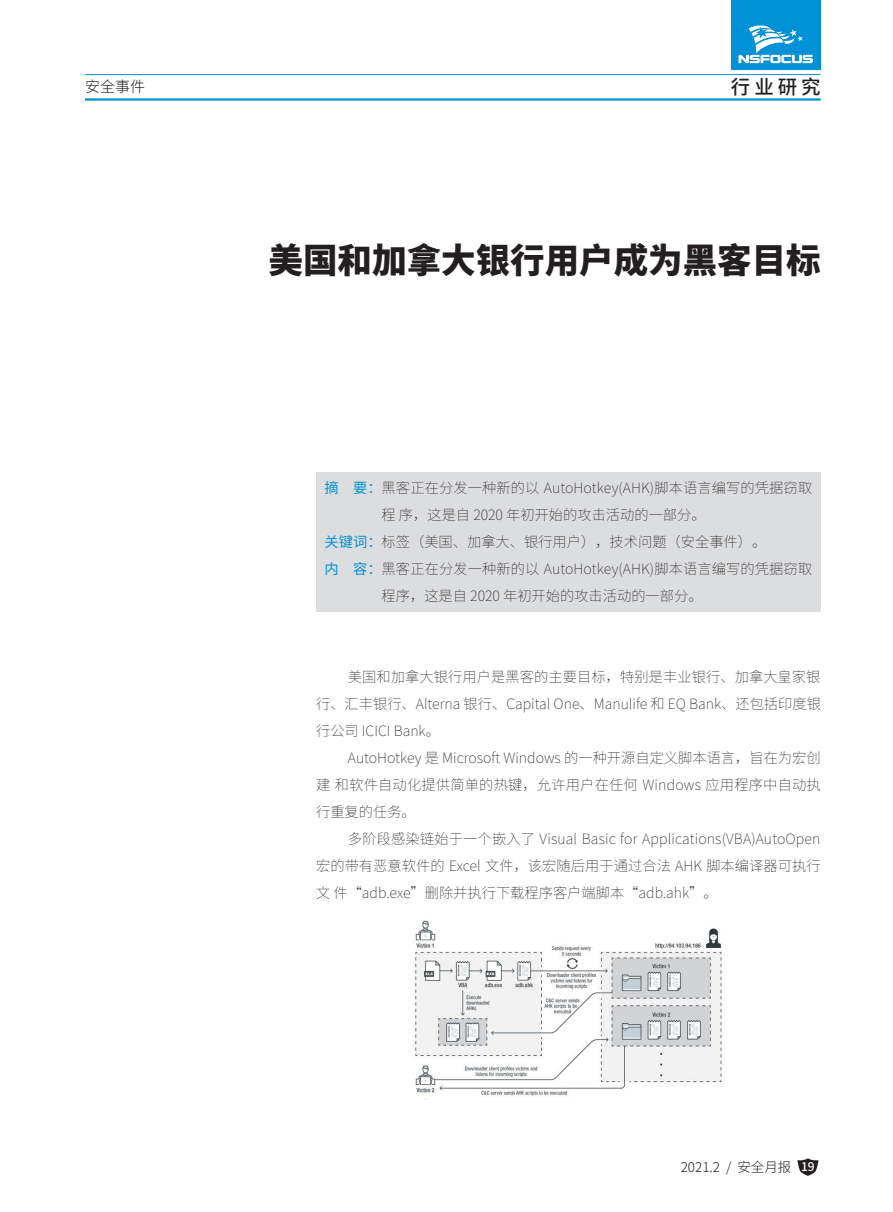
<style>
.page{position:relative;width:893px;height:1212px;background:#fff}
.page>*{position:absolute;margin:0;border:0;box-sizing:border-box;transform-origin:0 0}
._1-标题{font:900 34.5px "Noto Sans Hans";color:#231f20}
.t1{font:500 19.5px "Noto Sans Hans";color:#231f20}
.t2{font:300 15px "Noto Sans Hans";color:#231f20}
._3-正文{font:100 14.25px/27px "Noto Sans Hans";color:#231f20;text-align:justify}
.灰底文{font:100 14.25px/27px "Noto Sans Hans";color:#231f20}
.t3{font:300 13.5px "Noto Sans Hans";color:#231f20}
.s1{font-weight:400;color:#0091d6}
.s2{font-weight:500;font-size:12px;color:#fff}
</style>
<div class="page">
<svg style="left:797px;top:1158px;width:21px;height:18px"></svg>
<hr style="left:85px;top:74px;width:736px;height:1px;background:#0091d6">
<hr style="left:85px;top:98px;width:736px;height:3px;background:#0091d6">
<div style="left:731px;top:0;width:89px;height:70px;background:#0091d6"></div>
<svg style="left:738px;top:25px;width:75px;height:38px"></svg>
<div style="left:316px;top:472px;width:505px;height:58px;background:#dcdddf"></div>
<div style="left:316px;top:526px;width:505px;height:31px;background:#dcdddf"></div>
<div style="left:316px;top:553px;width:505px;height:58px;background:#dcdddf"></div>
<img style="left:415px;top:920px;width:307px;height:176px">
<p class="t2" style="left:85px;top:78px;width:61px">安全事件</p>
<h2 class="t1" style="left:731px;top:76px;width:91px">行业研究</h2>
<p class="_1-标题" style="left:269px;top:241px;width:554px">美国和加拿大银行用户成为黑客目标</p>
<p class="灰底文" style="left:382px;top:475px;width:432px;text-indent:-57px"><span class="s1">摘 要：</span>黑客正在分发一种新的以 AutoHotkey(AHK)脚本语言编写的凭据窃取程 序，这是自 2020 年初开始的攻击活动的一部分。</p>
<p class="灰底文" style="left:325px;top:529px;width:443px"><span class="s1">关键词：</span>标签（美国、加拿大、银行用户），技术问题（安全事件）。</p>
<p class="灰底文" style="left:382px;top:556px;width:432px;text-indent:-57px"><span class="s1">内 容：</span>黑客正在分发一种新的以 AutoHotkey(AHK)脚本语言编写的凭据窃取程序，这是自 2020 年初开始的攻击活动的一部分。</p>
<p class="_3-正文" style="left:316px;top:664px;width:506px;text-indent:32px">美国和加拿大银行用户是黑客的主要目标，特别是丰业银行、加拿大皇家银行、汇丰银行、Alterna 银行、Capital One、Manulife 和 EQ Bank、还包括印度银行公司 ICICI Bank。</p>
<p class="_3-正文" style="left:316px;top:745px;width:506px;text-indent:32px">AutoHotkey 是 Microsoft Windows 的一种开源自定义脚本语言，旨在为宏创建 和软件自动化提供简单的热键，允许用户在任何 Windows 应用程序中自动执行重复的任务。</p>
<p class="_3-正文" style="left:316px;top:826px;width:506px;text-indent:32px">多阶段感染链始于一个嵌入了 Visual Basic for Applications(VBA)AutoOpen宏的带有恶意软件的 Excel 文件，该宏随后用于通过合法 AHK 脚本编译器可执行文 件“adb.exe”删除并执行下载程序客户端脚本“adb.ahk”。</p>
<p class="t3" style="left:681px;top:1160px;width:136px">2021.2 / 安全月报 <span class="s2">19</span></p>
</div>
